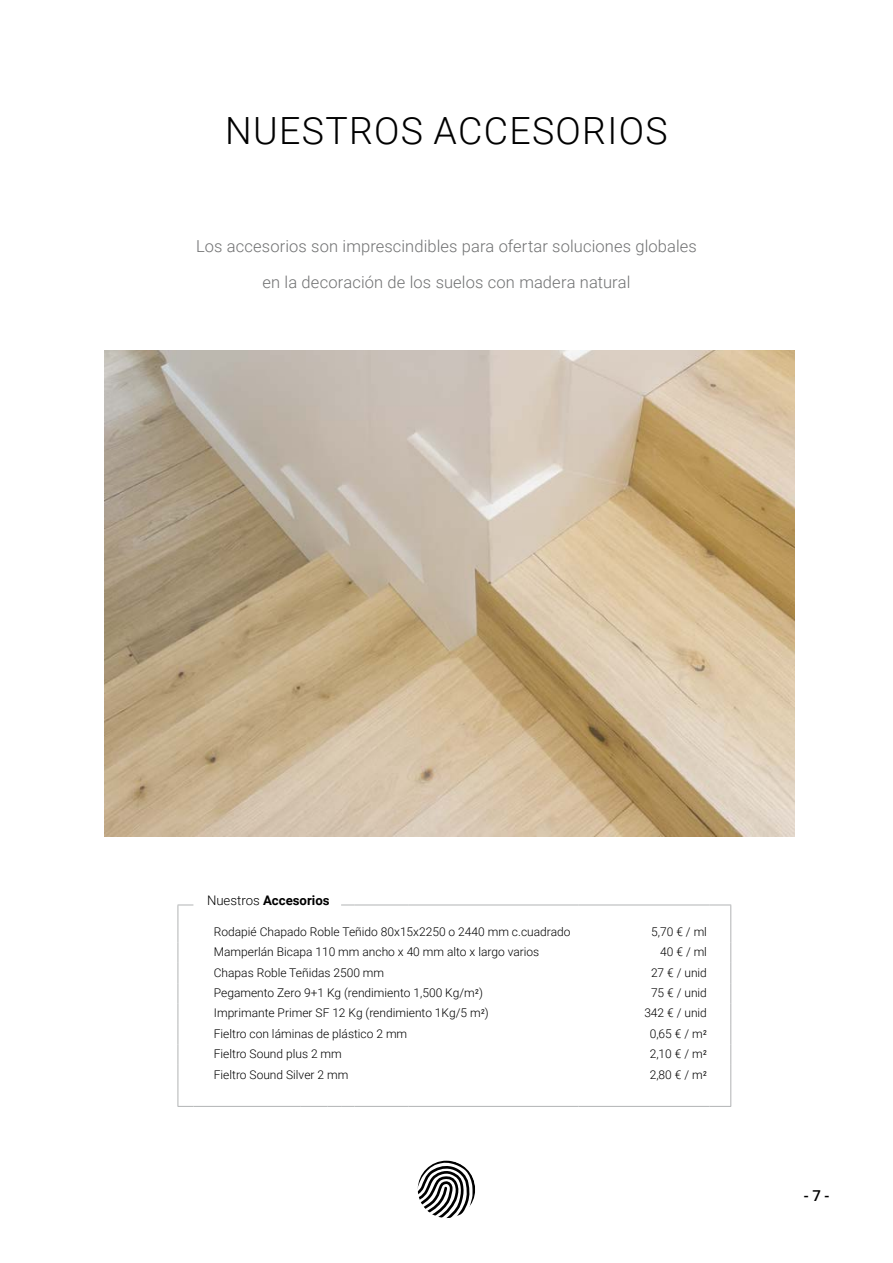
<style>
.page{position:relative;width:893px;height:1263px;background:#fff}
.page>*{position:absolute;margin:0;border:0;box-sizing:border-box;transform-origin:0 0}
.t1{font:300 37.5px "Roboto";letter-spacing:.035em;color:#000}
.t2{font:300 16.5px/36px "Roboto";letter-spacing:.005em;color:#707172;text-align:center}
.t3{font:500 15px "Roboto";color:#000}
.t4{font:700 13.2px "Roboto";color:#000}
.t5{font:300 12px "Roboto";color:#000}
.s1{font-weight:300}
.s2{font-family:"Corporate S";font-weight:500}
</style>
<div class="page">
<svg style="left:419px;top:1162px;width:55px;height:55px"></svg>
<div style="left:411px;top:1154px;width:71px;height:71px;border:7px solid #fff;border-radius:50%"></div>
<svg style="left:178px;top:904px;width:15px;height:161px"></svg>
<hr style="left:178px;top:1065px;width:1px;height:41px;background:#b1b3b4">
<svg style="left:178px;top:1106px;width:15px;height:1px"></svg>
<hr style="left:193px;top:1106px;width:108px;height:1px;background:#b1b3b4">
<svg style="left:301px;top:1106px;width:54px;height:1px"></svg>
<hr style="left:355px;top:1106px;width:53px;height:1px;background:#b1b3b4">
<hr style="left:408px;top:1106px;width:170px;height:1px;background:#b1b3b4">
<hr style="left:578px;top:1106px;width:131px;height:1px;background:#b1b3b4">
<svg style="left:709px;top:1106px;width:22px;height:1px"></svg>
<hr style="left:355px;top:904px;width:53px;height:1px;background:#b1b3b4">
<hr style="left:408px;top:904px;width:170px;height:1px;background:#b1b3b4">
<hr style="left:578px;top:904px;width:131px;height:1px;background:#b1b3b4">
<svg style="left:709px;top:904px;width:22px;height:161px"></svg>
<hr style="left:730px;top:1065px;width:1px;height:41px;background:#b1b3b4">
<svg style="left:341px;top:904px;width:14px;height:1px"></svg>
<img style="left:104px;top:350px;width:690px;height:487px">
<h1 class="t1" style="left:225px;top:104px;width:444px">NUESTROS ACCESORIOS</h1>
<h2 class="t2" style="left:196px;top:228px;width:502px">Los accesorios son imprescindibles para ofertar soluciones globales en la decoración de los suelos con madera natural</h2>
<p class="t4" style="left:207px;top:891px;width:124px"><span class="s1">Nuestros</span> Accesorios</p>
<p class="t5" style="left:214px;top:923px;width:358px">Rodapié Chapado Roble Teñido 80x15x2250 o 2440 mm c.cuadrado</p>
<p class="t5" style="left:651px;top:923px;width:57px">5,70 € / ml</p>
<p class="t5" style="left:214px;top:943px;width:327px">Mamperlán Bicapa 110 mm ancho x 40 mm alto x largo varios</p>
<p class="t5" style="left:660px;top:943px;width:48px">40 € / ml</p>
<p class="t5" style="left:214px;top:964px;width:172px">Chapas Roble Teñidas 2500 mm</p>
<p class="t5" style="left:651px;top:964px;width:57px">27 € / unid</p>
<p class="t5" style="left:214px;top:984px;width:271px">Pegamento Zero 9+1 Kg (rendimiento 1,500 Kg/m<span class="s2">²</span>)</p>
<p class="t5" style="left:651px;top:984px;width:57px">75 € / unid</p>
<p class="t5" style="left:214px;top:1005px;width:276px">Imprimante Primer SF 12 Kg (rendimiento 1Kg/5 m<span class="s2">²</span>)</p>
<p class="t5" style="left:644px;top:1005px;width:64px">342 € / unid</p>
<p class="t5" style="left:214px;top:1025px;width:195px">Fieltro con láminas de plástico 2 mm</p>
<p class="t5" style="left:650px;top:1025px;width:59px">0,65 € / m<span class="s2">²</span></p>
<p class="t5" style="left:214px;top:1045px;width:130px">Fieltro Sound plus 2 mm</p>
<p class="t5" style="left:650px;top:1045px;width:59px">2,10 € / m<span class="s2">²</span></p>
<p class="t5" style="left:214px;top:1066px;width:136px">Fieltro Sound Silver 2 mm</p>
<p class="t5" style="left:650px;top:1066px;width:59px">2,80 € / m<span class="s2">²</span></p>
<p class="t3" style="left:804px;top:1185px;width:27px">- 7 -</p>
</div>
